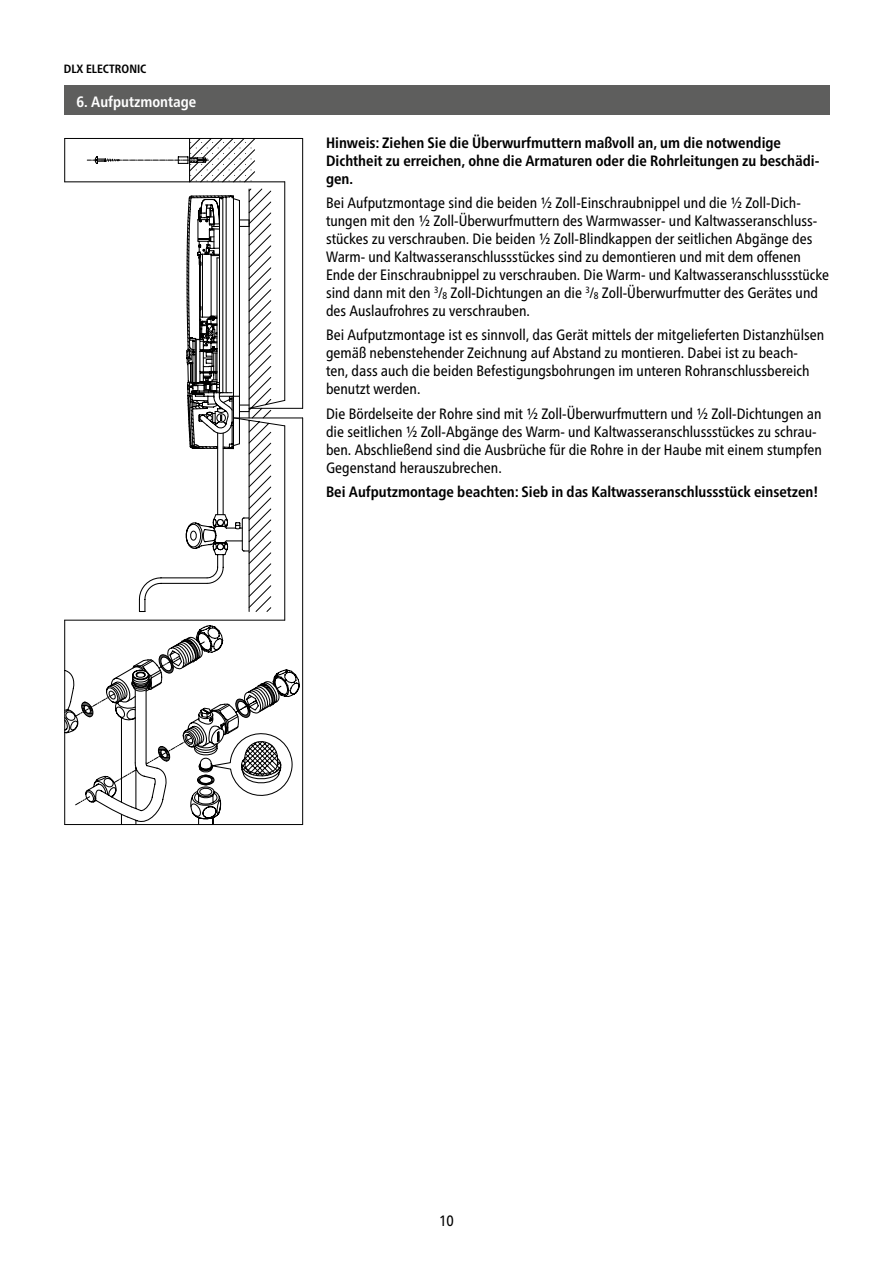
<style>
.page{position:relative;width:893px;height:1263px;background:#fff}
.page>*{position:absolute;margin:0;border:0;box-sizing:border-box;transform-origin:0 0}
.t1{font:condensed 15px/18px "Frutiger Neue LTW1 G";color:#000}
.t2{font:700 condensed 15px/18px "Frutiger Neue LTW1 G";color:#000}
.t3{font:700 condensed 15px "Frutiger Neue LTW1 G";color:#fff}
.t4{font:700 condensed 12px "Frutiger Neue LTW1 G";color:#000}
.s1{font-size:9.75px}
</style>
<div class="page">
<div style="left:64px;top:85px;width:765px;height:30px;background:#5e5e5d"></div>
<svg style="left:64px;top:138px;width:239px;height:686px"></svg>
<hr style="left:65px;top:824px;width:238px;height:1px;background:#000">
<svg style="left:64px;top:620px;width:237px;height:206px"></svg>
<p class="t4" style="left:64px;top:62px;width:84px">DLX ELECTRONIC</p>
<p class="t3" style="left:77px;top:92px;width:121px">6. Aufputzmontage</p>
<p class="t2" style="left:326px;top:133px;width:495px">Hinweis: Ziehen Sie die Überwurfmuttern maßvoll an, um die notwendige<br>Dichtheit zu erreichen, ohne die Armaturen oder die Rohrleitungen zu beschädi&shy;gen.</p>
<p class="t1" style="left:326px;top:194px;width:505px">Bei Aufputzmontage sind die beiden ½ Zoll-Einschraubnippel und die ½ Zoll-Dich&shy;tungen mit den ½ Zoll-Überwurfmuttern des Warmwasser- und Kaltwasseranschluss&shy;stückes zu verschrauben. Die beiden ½ Zoll-Blindkappen der seitlichen Abgänge des Warm- und Kaltwasseranschlussstückes sind zu demontieren und mit dem offenen Ende der Einschraubnippel zu verschrauben. Die Warm- und Kaltwasseranschlussstücke sind dann mit den <sup>3</sup>/<span class="s1">8</span> Zoll-Dichtungen an die <sup>3</sup>/<span class="s1">8</span> Zoll-Überwurfmutter des Gerätes und des Auslaufrohres zu verschrauben.</p>
<p class="t1" style="left:326px;top:326px;width:500px">Bei Aufputzmontage ist es sinnvoll, das Gerät mittels der mitgelieferten Distanzhülsen gemäß nebenstehender Zeichnung auf Abstand zu montieren. Dabei ist zu beach-<br>ten, dass auch die beiden Befestigungsbohrungen im unteren Rohranschlussbereich benutzt werden.</p>
<p class="t1" style="left:326px;top:404px;width:497px">Die Bördelseite der Rohre sind mit ½ Zoll-Überwurfmuttern und ½ Zoll-Dichtungen an die seitlichen ½ Zoll-Abgänge des Warm- und Kaltwasseranschlussstückes zu schrau&shy;ben. Abschließend sind die Ausbrüche für die Rohre in der Haube mit einem stumpfen Gegenstand herauszubrechen.</p>
<p class="t2" style="left:326px;top:483px;width:494px">Bei Aufputzmontage beachten: Sieb in das Kaltwasseranschlussstück einsetzen!</p>
<p class="t1" style="left:439px;top:1212px;width:16px">10</p>
</div>
